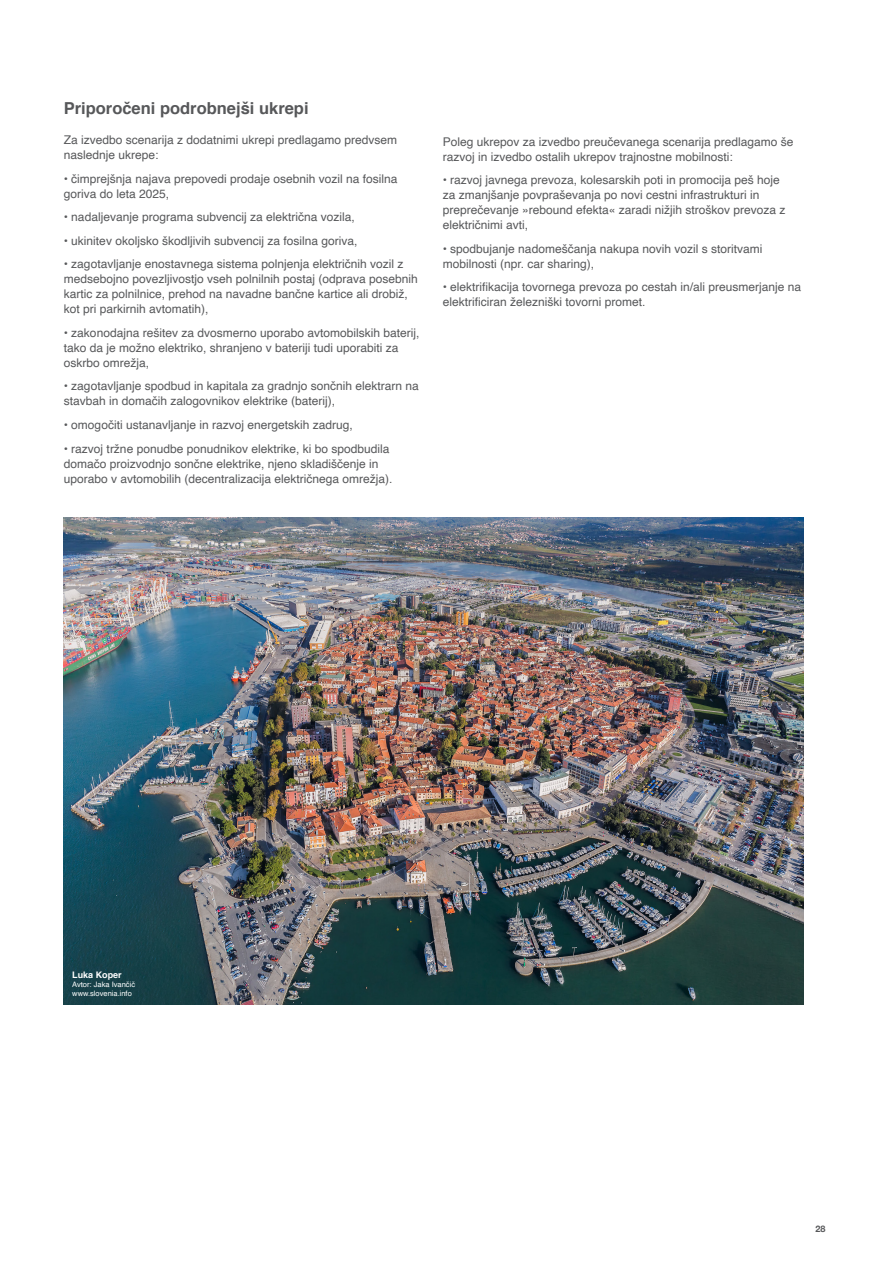
<style>
.page{position:relative;width:893px;height:1263px;background:#fff}
.page>*{position:absolute;margin:0;border:0;box-sizing:border-box;transform-origin:0 0}
.t1{font:700 16.5px "Helvetica";color:#57585a}
.t2{font:12px/15px "Helvetica";color:#57585a}
.t3{font:700 9px "Helvetica";color:#fff}
.t4{font:700 9px "Helvetica Neue";color:#57585a}
.t5{font:7.5px "Helvetica";color:#fff}
</style>
<div class="page">
<img style="left:64px;top:517px;width:740px;height:488px">
<p class="t1" style="left:64px;top:95px;width:246px">Priporočeni podrobnejši ukrepi</p>
<p class="t2" style="left:64px;top:133px;width:335px">Za izvedbo scenarija z dodatnimi ukrepi predlagamo predvsem naslednje ukrepe:</p>
<p class="t2" style="left:64px;top:172px;width:335px">• čimprejšnja najava prepovedi prodaje osebnih vozil na fosilna goriva do leta 2025,</p>
<p class="t2" style="left:64px;top:210px;width:292px">• nadaljevanje programa subvencij za električna vozila,</p>
<p class="t2" style="left:64px;top:234px;width:295px">• ukinitev okoljsko škodljivih subvencij za fosilna goriva,</p>
<p class="t2" style="left:64px;top:257px;width:356px">• zagotavljanje enostavnega sistema polnjenja električnih vozil z medsebojno povezljivostjo vseh polnilnih postaj (odprava posebnih kartic za polnilnice, prehod na navadne bančne kartice ali drobiž, kot pri parkirnih avtomatih),</p>
<p class="t2" style="left:64px;top:326px;width:357px">• zakonodajna rešitev za dvosmerno uporabo avtomobilskih baterij, tako da je možno elektriko, shranjeno v bateriji tudi uporabiti za oskrbo omrežja,</p>
<p class="t2" style="left:64px;top:379px;width:357px">• zagotavljanje spodbud in kapitala za gradnjo sončnih elektrarn na stavbah in domačih zalogovnikov elektrike (baterij),</p>
<p class="t2" style="left:64px;top:418px;width:290px">• omogočiti ustanavljanje in razvoj energetskih zadrug,</p>
<p class="t2" style="left:64px;top:441px;width:330px">• razvoj tržne ponudbe ponudnikov elektrike, ki bo spodbudila domačo proizvodnjo sončne elektrike, njeno skladiščenje in uporabo v avtomobilih (decentralizacija električnega omrežja).</p>
<p class="t2" style="left:443px;top:134px;width:352px">Poleg ukrepov za izvedbo preučevanega scenarija predlagamo še razvoj in izvedbo ostalih ukrepov trajnostne mobilnosti:</p>
<p class="t2" style="left:443px;top:173px;width:344px">• razvoj javnega prevoza, kolesarskih poti in promocija peš hoje za zmanjšanje povpraševanja po novi cestni infrastrukturi in preprečevanje »rebound efekta« zaradi nižjih stroškov prevoza z električnimi avti,</p>
<p class="t2" style="left:443px;top:241px;width:321px">• spodbujanje nadomeščanja nakupa novih vozil s storitvami mobilnosti (npr. car sharing),</p>
<p class="t2" style="left:443px;top:280px;width:360px">• elektrifikacija tovornega prevoza po cestah in/ali preusmerjanje na elektrificiran železniški tovorni promet.</p>
<p class="t3" style="left:72px;top:967px;width:51px">Luka Koper</p>
<p class="t5" style="left:72px;top:978px;width:64px">Avtor: Jaka Ivančič</p>
<p class="t5" style="left:72px;top:987px;width:61px">www.slovenia.info</p>
<p class="t4" style="left:816px;top:1221px;width:12px">28</p>
</div>
